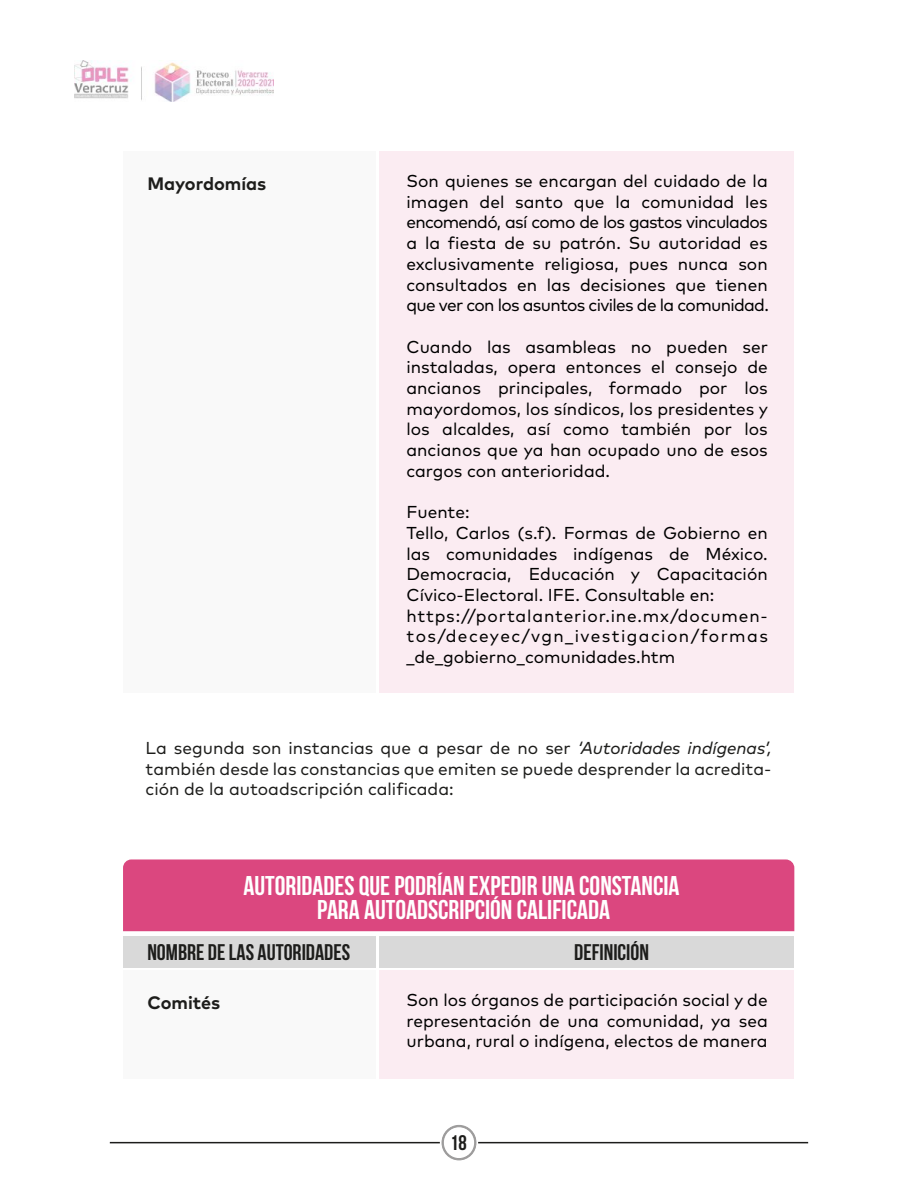
<style>
.page{position:relative;width:918px;height:1188px;background:#fff}
.page>*{position:absolute;margin:0;border:0;box-sizing:border-box;transform-origin:0 0}
.t1{font:700 27px/24px "Bebas Neue";color:#fff;text-align:center}
.t2{font:700 22.5px "Bebas Neue";color:#1d1d1b}
.t3{font:700 21px "Bebas Neue";color:#1d1d1b}
.t4{font:700 18px "Mark Pro";color:#1d1d1b}
.t5{font:17.25px/20.7px "Mark Pro";color:#000;text-align:justify}
.t6{font:17.25px/20.7px "Mark Pro";color:#1d1d1b;text-align:justify}
.s1{font-style:italic}
</style>
<div class="page">
<div style="left:123px;top:859px;width:671px;height:72px;background:#db477f"></div>
<div style="left:123px;top:936px;width:253px;height:32px;background:#d9d9d9"></div>
<div style="left:123px;top:970px;width:253px;height:109px;background:#f9f9f9"></div>
<div style="left:380px;top:936px;width:414px;height:32px;background:#d9d9d9"></div>
<div style="left:380px;top:970px;width:414px;height:109px;background:#fbecf2"></div>
<div style="left:123px;top:152px;width:253px;height:541px;background:#f9f9f9"></div>
<div style="left:380px;top:152px;width:414px;height:541px;background:#fbecf2"></div>
<img style="left:74px;top:60px;width:199px;height:42px">
<hr style="left:110px;top:1142px;width:698px;height:1px;background:#1d1d1b">
<div style="left:440px;top:1123px;width:38px;height:39px;background:#fff;border-radius:50%"></div>
<svg style="left:441px;top:1125px;width:36px;height:36px"></svg>
<p class="t4" style="left:147px;top:170px;width:121px">Mayordomías</p>
<p class="t5" style="left:407px;top:169px;width:364px">Son quienes se encargan del cuidado de la imagen del santo que la comunidad les encomendó, así como de los gastos vinculados a la fiesta de su patrón. Su autoridad es exclusivamente religiosa, pues nunca son consultados en las decisiones que tienen que ver con los asuntos civiles de la comunidad.</p>
<p class="t5" style="left:407px;top:335px;width:363px">Cuando las asambleas no pueden ser instaladas, opera entonces el consejo de ancianos principales, formado por los mayordomos, los síndicos, los presidentes y los alcaldes, así como también por los ancianos que ya han ocupado uno de esos cargos con anterioridad.</p>
<p class="t5" style="left:407px;top:500px;width:363px;text-align:left">Fuente:<br>Tello, Carlos (s.f). Formas de Gobierno en las comunidades indígenas de México.<br>Democracia, Educación y Capacitación Cívico-Electoral. IFE. Consultable en: https://portalanterior.ine.mx/documen&shy;tos/deceyec/vgn_ivestigacion/formas _de_gobierno_comunidades.htm</p>
<p class="t6" style="left:146px;top:736px;width:628px">La segunda son instancias que a pesar de no ser <span class="s1">‘Autoridades indígenas’, </span>también desde las constancias que emiten se puede desprender la acredita&shy;ción de la autoadscripción calificada:</p>
<h1 class="t1" style="left:244px;top:874px;width:438px">AUTORIDADES QUE PODRÍAN EXPEDIR UNA CONSTANCIA<br>PARA AUTOADSCRIPCIÓN CALIFICADA</h1>
<h2 class="t2" style="left:147px;top:940px;width:204px">NOMBRE DE LAS AUTORIDADES</h2>
<p class="t4" style="left:147px;top:989px;width:74px">Comités</p>
<h2 class="t2" style="left:574px;top:940px;width:76px">DEFINICIÓN</h2>
<p class="t5" style="left:407px;top:988px;width:363px">Son los órganos de participación social y de representación de una comunidad, ya sea urbana, rural o indígena, electos de manera</p>
<p class="t3" style="left:450px;top:1132px;width:18px">18</p>
</div>
